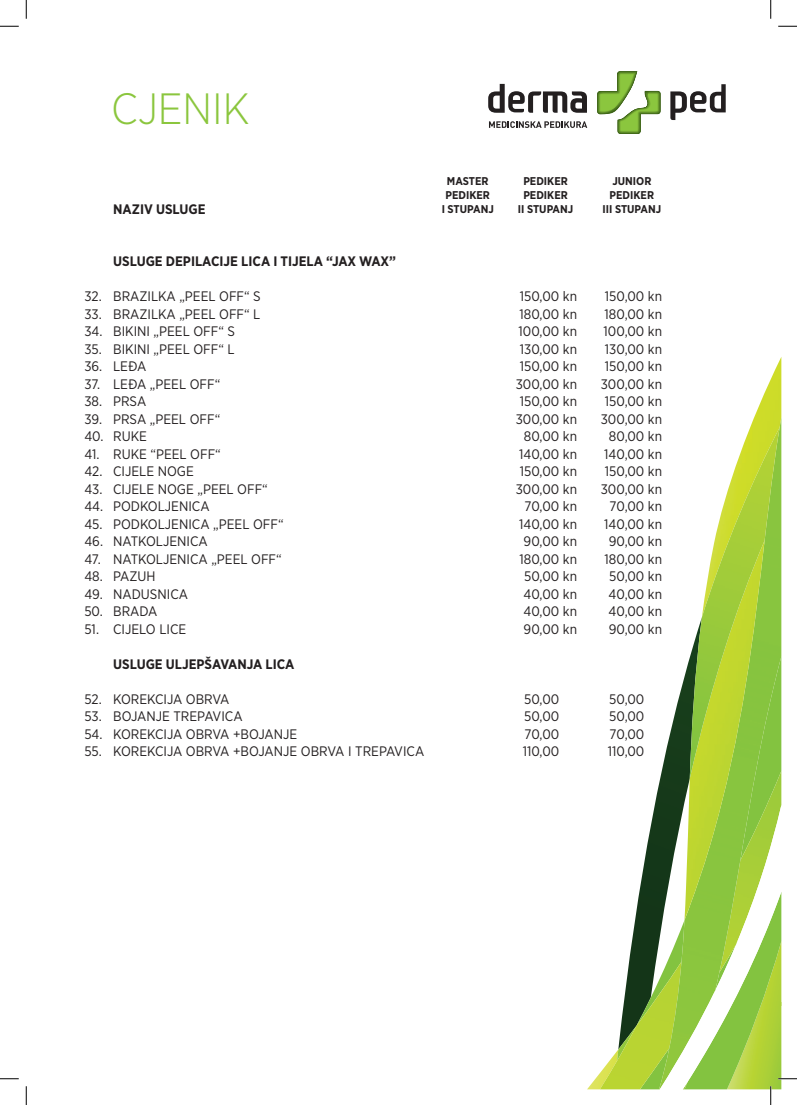
<style>
.page{position:relative;width:797px;height:1105px;background:#fff}
.page>*{position:absolute;margin:0;border:0;box-sizing:border-box;transform-origin:0 0}
.t1{font:300 43.75px "Gotham Narrow";color:#8bc63e}
.t2{font:13.75px "Gotham Narrow";color:#231f20}
.t3{font:700 13.75px "Gotham Narrow";color:#231f20}
.t4{font:700 11.25px/13.8px "Gotham Narrow";color:#231f20;text-align:center}
</style>
<div class="page">
<svg style="left:629px;top:914px;width:7px;height:47px"></svg>
<svg style="left:636px;top:847px;width:11px;height:114px"></svg>
<svg style="left:647px;top:784px;width:12px;height:177px;fill:#143719"></svg>
<img style="left:587px;top:1073px;width:13px;height:16px">
<img style="left:600px;top:961px;width:59px;height:128px">
<img style="left:659px;top:679px;width:122px;height:410px">
<svg style="left:659px;top:990px;width:56px;height:99px"></svg>
<img style="left:684px;top:357px;width:97px;height:563px">
<img style="left:689px;top:427px;width:90px;height:352px">
<svg style="left:597px;top:71px;width:63px;height:63px"></svg>
<svg style="left:488px;top:84px;width:99px;height:29px"></svg>
<svg style="left:670px;top:84px;width:55px;height:36px"></svg>
<svg style="left:489px;top:121px;width:98px;height:7px"></svg>
<svg style="left:0;top:25px;width:19px;height:2px"></svg>
<svg style="left:778px;top:25px;width:19px;height:2px"></svg>
<svg style="left:0;top:1078px;width:19px;height:1px"></svg>
<svg style="left:778px;top:1078px;width:19px;height:1px"></svg>
<svg style="left:25px;top:0;width:2px;height:19px"></svg>
<svg style="left:25px;top:1086px;width:2px;height:19px"></svg>
<svg style="left:770px;top:0;width:1px;height:19px"></svg>
<svg style="left:770px;top:1086px;width:1px;height:19px"></svg>
<h1 class="t1" style="left:111px;top:82px;width:140px">CJENIK</h1>
<p class="t3" style="left:113px;top:200px;width:94px">NAZIV USLUGE</p>
<p class="t4" style="left:442px;top:174px;width:54px">MASTER<br>PEDIKER<br>I STUPANJ</p>
<p class="t4" style="left:518px;top:174px;width:57px">PEDIKER<br>PEDIKER<br>II STUPANJ</p>
<p class="t4" style="left:602px;top:174px;width:60px">JUNIOR<br>PEDIKER<br>III STUPANJ</p>
<p class="t3" style="left:113px;top:253px;width:284px">USLUGE DEPILACIJE LICA I TIJELA “JAX WAX”</p>
<p class="t2" style="left:84px;top:288px;width:178px">32. BRAZILKA „PEEL OFF“ S</p>
<p class="t2" style="left:520px;top:288px;width:59px">150,00 kn</p>
<p class="t2" style="left:605px;top:288px;width:59px">150,00 kn</p>
<p class="t2" style="left:84px;top:305px;width:177px">33. BRAZILKA „PEEL OFF“ L</p>
<p class="t2" style="left:519px;top:305px;width:59px">180,00 kn</p>
<p class="t2" style="left:604px;top:305px;width:59px">180,00 kn</p>
<p class="t2" style="left:84px;top:323px;width:152px">34. BIKINI „PEEL OFF“ S</p>
<p class="t2" style="left:518px;top:323px;width:60px">100,00 kn</p>
<p class="t2" style="left:603px;top:323px;width:60px">100,00 kn</p>
<p class="t2" style="left:84px;top:340px;width:152px">35. BIKINI „PEEL OFF“ L</p>
<p class="t2" style="left:520px;top:340px;width:59px">130,00 kn</p>
<p class="t2" style="left:605px;top:340px;width:59px">130,00 kn</p>
<p class="t2" style="left:84px;top:358px;width:63px">36. LEĐA</p>
<p class="t2" style="left:520px;top:358px;width:59px">150,00 kn</p>
<p class="t2" style="left:605px;top:358px;width:59px">150,00 kn</p>
<p class="t2" style="left:84px;top:375px;width:137px">37. LEĐA „PEEL OFF“</p>
<p class="t2" style="left:515px;top:375px;width:63px">300,00 kn</p>
<p class="t2" style="left:600px;top:375px;width:63px">300,00 kn</p>
<p class="t2" style="left:84px;top:393px;width:63px">38. PRSA</p>
<p class="t2" style="left:520px;top:393px;width:59px">150,00 kn</p>
<p class="t2" style="left:605px;top:393px;width:59px">150,00 kn</p>
<p class="t2" style="left:84px;top:410px;width:137px">39. PRSA „PEEL OFF“</p>
<p class="t2" style="left:515px;top:410px;width:63px">300,00 kn</p>
<p class="t2" style="left:600px;top:410px;width:63px">300,00 kn</p>
<p class="t2" style="left:84px;top:428px;width:64px">40. RUKE</p>
<p class="t2" style="left:524px;top:428px;width:55px">80,00 kn</p>
<p class="t2" style="left:609px;top:428px;width:55px">80,00 kn</p>
<p class="t2" style="left:84px;top:445px;width:138px">41. RUKE “PEEL OFF“</p>
<p class="t2" style="left:519px;top:445px;width:59px">140,00 kn</p>
<p class="t2" style="left:604px;top:445px;width:59px">140,00 kn</p>
<p class="t2" style="left:84px;top:463px;width:111px">42. CIJELE NOGE</p>
<p class="t2" style="left:520px;top:463px;width:59px">150,00 kn</p>
<p class="t2" style="left:605px;top:463px;width:59px">150,00 kn</p>
<p class="t2" style="left:84px;top:480px;width:185px">43. CIJELE NOGE „PEEL OFF“</p>
<p class="t2" style="left:515px;top:480px;width:63px">300,00 kn</p>
<p class="t2" style="left:600px;top:480px;width:63px">300,00 kn</p>
<p class="t2" style="left:84px;top:498px;width:127px">44. PODKOLJENICA</p>
<p class="t2" style="left:524px;top:498px;width:54px">70,00 kn</p>
<p class="t2" style="left:609px;top:498px;width:54px">70,00 kn</p>
<p class="t2" style="left:84px;top:515px;width:201px">45. PODKOLJENICA „PEEL OFF“</p>
<p class="t2" style="left:519px;top:515px;width:59px">140,00 kn</p>
<p class="t2" style="left:604px;top:515px;width:59px">140,00 kn</p>
<p class="t2" style="left:84px;top:533px;width:125px">46. NATKOLJENICA</p>
<p class="t2" style="left:523px;top:533px;width:55px">90,00 kn</p>
<p class="t2" style="left:608px;top:533px;width:55px">90,00 kn</p>
<p class="t2" style="left:84px;top:550px;width:199px">47. NATKOLJENICA „PEEL OFF“</p>
<p class="t2" style="left:519px;top:550px;width:59px">180,00 kn</p>
<p class="t2" style="left:604px;top:550px;width:59px">180,00 kn</p>
<p class="t2" style="left:84px;top:568px;width:73px">48. PAZUH</p>
<p class="t2" style="left:524px;top:568px;width:54px">50,00 kn</p>
<p class="t2" style="left:609px;top:568px;width:54px">50,00 kn</p>
<p class="t2" style="left:84px;top:585px;width:105px">49. NADUSNICA</p>
<p class="t2" style="left:523px;top:585px;width:55px">40,00 kn</p>
<p class="t2" style="left:608px;top:585px;width:55px">40,00 kn</p>
<p class="t2" style="left:84px;top:603px;width:74px">50. BRADA</p>
<p class="t2" style="left:523px;top:603px;width:55px">40,00 kn</p>
<p class="t2" style="left:608px;top:603px;width:55px">40,00 kn</p>
<p class="t2" style="left:84px;top:620px;width:103px">51. CIJELO LICE</p>
<p class="t2" style="left:523px;top:620px;width:55px">90,00 kn</p>
<p class="t2" style="left:608px;top:620px;width:55px">90,00 kn</p>
<p class="t3" style="left:113px;top:655px;width:183px">USLUGE ULJEPŠAVANJA LICA</p>
<p class="t2" style="left:84px;top:690px;width:147px">52. KOREKCIJA OBRVA</p>
<p class="t2" style="left:524px;top:690px;width:37px">50,00</p>
<p class="t2" style="left:609px;top:690px;width:37px">50,00</p>
<p class="t2" style="left:84px;top:708px;width:160px">53. BOJANJE TREPAVICA</p>
<p class="t2" style="left:524px;top:708px;width:37px">50,00</p>
<p class="t2" style="left:609px;top:708px;width:37px">50,00</p>
<p class="t2" style="left:84px;top:725px;width:214px">54. KOREKCIJA OBRVA +BOJANJE</p>
<p class="t2" style="left:524px;top:725px;width:36px">70,00</p>
<p class="t2" style="left:609px;top:725px;width:36px">70,00</p>
<p class="t2" style="left:84px;top:743px;width:341px">55. KOREKCIJA OBRVA +BOJANJE OBRVA I TREPAVICA</p>
<p class="t2" style="left:522px;top:743px;width:38px">110,00</p>
<p class="t2" style="left:607px;top:743px;width:38px">110,00</p>
</div>
